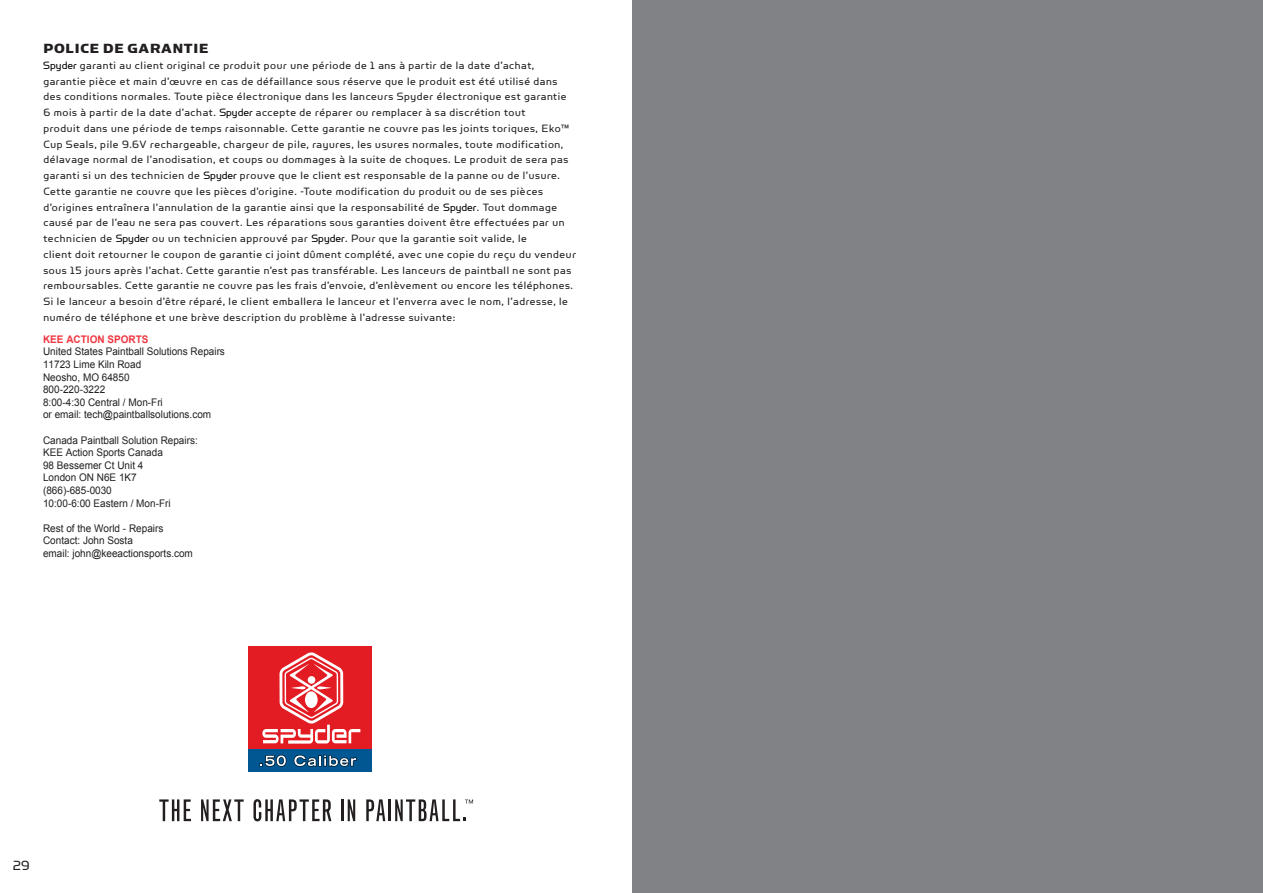
<style>
.page{position:relative;width:1263px;height:893px;background:#fff}
.page>*{position:absolute;margin:0;border:0;box-sizing:border-box;transform-origin:0 0}
.t1{font:15px "Simian Display Chimpanzee";letter-spacing:.05em;color:#231f20}
.t2{font:15px "Simian Display Orangutan";color:#231f20}
.t3{font:12px/15.8px "Simian Display Orangutan";letter-spacing:.05em;color:#231f20}
.t4{font:10.5px/12.6px "Arial";color:#231f20;scale:.95 1}
.t5{font:700 10.5px "Arial";color:#ef3742;scale:.95 1}
.s1{color:#020303}
</style>
<div class="page">
<div style="left:248px;top:647px;width:124px;height:125px;background:#e31b23"></div>
<svg style="left:262px;top:652px;width:98px;height:92px"></svg>
<div style="left:248px;top:750px;width:124px;height:22px;background:#005792"></div>
<svg style="left:259px;top:755px;width:28px;height:12px"></svg>
<svg style="left:294px;top:755px;width:63px;height:12px"></svg>
<svg style="left:159px;top:799px;width:32px;height:22px"></svg>
<svg style="left:201px;top:799px;width:43px;height:22px"></svg>
<svg style="left:253px;top:799px;width:78px;height:22px"></svg>
<hr style="left:341px;top:799px;width:3px;height:22px;background:#231f20">
<svg style="left:348px;top:799px;width:7px;height:22px"></svg>
<svg style="left:366px;top:799px;width:19px;height:22px"></svg>
<hr style="left:389px;top:799px;width:2px;height:22px;background:#231f20">
<svg style="left:395px;top:799px;width:78px;height:22px"></svg>
<div style="left:633px;top:0;width:630px;height:893px;background:#808285"></div>
<p class="t1" style="left:43px;top:41px;width:166px">POLICE DE GARANTIE</p>
<p class="t3" style="left:43px;top:57px;width:534px"><span class="s1">Spyder</span> garanti au client original ce produit pour une période de 1 ans à partir de la date d’achat, garantie pièce et main d’œuvre en cas de défaillance sous réserve que le produit est été utilisé dans des conditions normales. Toute pièce électronique dans les lanceurs Spyder électronique est garantie 6 mois à partir de la date d’achat. <span class="s1">Spyder</span> accepte de réparer ou remplacer à sa discrétion tout<br>produit dans une période de temps raisonnable. Cette garantie ne couvre pas les joints toriques, Eko™ Cup Seals, pile 9.6V rechargeable, chargeur de pile, rayures, les usures normales, toute modification, délavage normal de l’anodisation, et coups ou dommages à la suite de choques. Le produit de sera pas garanti si un des technicien de <span class="s1">Spyder</span> prouve que le client est responsable de la panne ou de l’usure.<br>Cette garantie ne couvre que les pièces d’origine. -Toute modification du produit ou de ses pièces d’origines entraînera l’annulation de la garantie ainsi que la responsabilité de <span class="s1">Spyder</span>. Tout dommage causé par de l’eau ne sera pas couvert. Les réparations sous garanties doivent être effectuées par un technicien de <span class="s1">Spyder</span> ou un technicien approuvé par <span class="s1">Spyder</span>. Pour que la garantie soit valide, le<br>client doit retourner le coupon de garantie ci joint dûment complété, avec une copie du reçu du vendeur sous 15 jours après l’achat. Cette garantie n’est pas transférable. Les lanceurs de paintball ne sont pas remboursables. Cette garantie ne couvre pas les frais d’envoie, d’enlèvement ou encore les téléphones.<br>Si le lanceur a besoin d’être réparé, le client emballera le lanceur et l’enverra avec le nom, l’adresse, le numéro de téléphone et une brève description du problème à l’adresse suivante:</p>
<p class="t5" style="left:43px;top:332px;width:112px">KEE ACTION SPORTS</p>
<p class="t4" style="left:43px;top:345px;width:193px">United States Paintball Solutions Repairs<br>11723 Lime Kiln Road<br>Neosho, MO 64850<br>800-220-3222<br>8:00-4:30 Central / Mon-Fri<br>or email: tech@paintballsolutions.com</p>
<p class="t4" style="left:43px;top:434px;width:164px">Canada Paintball Solution Repairs:<br>KEE Action Sports Canada<br>98 Bessemer Ct Unit 4<br>London ON N6E 1K7 (866)-685-0030<br>10:00-6:00 Eastern / Mon-Fri</p>
<p class="t4" style="left:43px;top:522px;width:159px">Rest of the World - Repairs<br>Contact: John Sosta<br>email: john@keeactionsports.com</p>
<p class="t2" style="left:13px;top:857px;width:18px">29</p>
</div>
